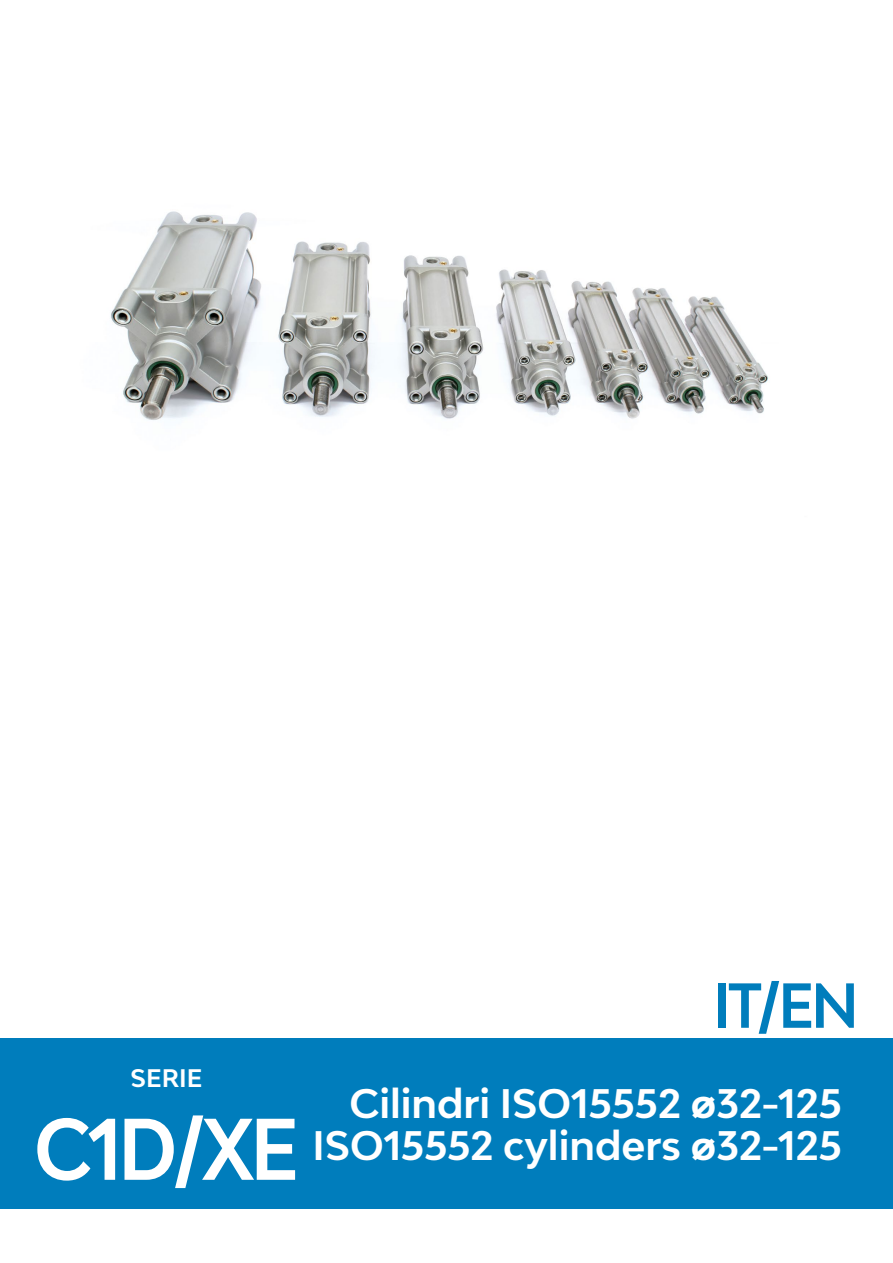
<style>
.page{position:relative;width:893px;height:1263px;background:#fff}
.page>*{position:absolute;margin:0;border:0;box-sizing:border-box;transform-origin:0 0}
.t1{font:700 82.5px "Bw Modelica";color:#fff;scale:.91 1}
.t2{font:700 60px "Bw Modelica";color:#007dbc;scale:.91 1}
.t3{font:700 39px/42px "Bw Modelica";color:#fff;text-align:right}
.t4{font:700 24px "Bw Modelica";color:#fff}
</style>
<div class="page">
<div style="left:0;top:1039px;width:893px;height:170px;background:#007dbc"></div>
<img style="left:111px;top:211px;width:657px;height:209px">
<p class="t4" style="left:131px;top:1068px;width:73px">SERIE</p>
<h1 class="t1" style="left:34px;top:1115px;width:292px">C1D/XE</h1>
<h2 class="t2" style="left:713px;top:980px;width:161px">IT/EN</h2>
<p class="t3" style="left:312px;top:1086px;width:531px">Cilindri ISO15552 ø32-125<br>ISO15552 cylinders ø32-125</p>
</div>
